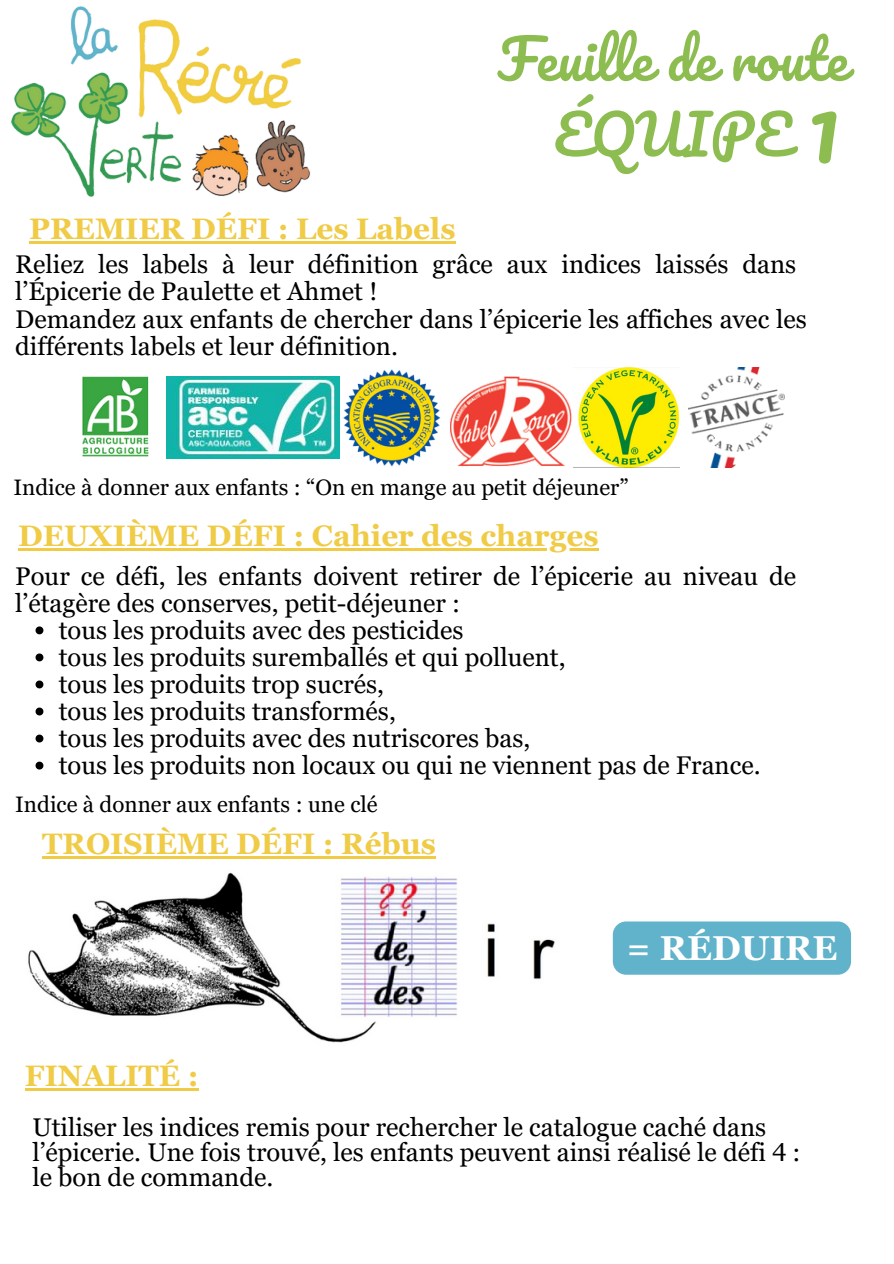
<style>
.page{position:relative;width:894px;height:1264px;background:#fff}
.page>*{position:absolute;margin:0;border:0;box-sizing:border-box;transform-origin:0 0}
.t1{font:88.5px "Pacifico";color:#8dbd50}
.t2{font:54.3px "Pacifico";color:#8dbd50}
.t3{font:700 34.5px "Georgia Pro";color:#fff}
.t4{font:700 29.55px "Georgia Pro";color:#f0cb46}
.t5{font:25.5px/27px "Georgia Pro";color:#000}
.t6{font:22.35px "Georgia Pro";color:#000}
</style>
<div class="page">
<img style="left:11px;top:6px;width:299px;height:191px">
<img style="left:578px;top:367px;width:101px;height:100px">
<img style="left:82px;top:376px;width:67px;height:80px">
<img style="left:688px;top:367px;width:96px;height:100px">
<img style="left:330px;top:369px;width:111px;height:98px">
<img style="left:450px;top:376px;width:122px;height:91px">
<img style="left:167px;top:376px;width:172px;height:82px">
<img style="left:28px;top:872px;width:527px;height:171px">
<hr style="left:29px;top:241px;width:426px;height:2px;background:#f0cb46">
<hr style="left:18px;top:548px;width:580px;height:2px;background:#f0cb46">
<svg style="left:36px;top:626px;width:7px;height:8px"></svg>
<svg style="left:36px;top:653px;width:7px;height:8px"></svg>
<svg style="left:36px;top:680px;width:7px;height:8px"></svg>
<svg style="left:36px;top:707px;width:7px;height:8px"></svg>
<svg style="left:36px;top:734px;width:7px;height:8px"></svg>
<svg style="left:36px;top:761px;width:7px;height:8px"></svg>
<hr style="left:42px;top:856px;width:394px;height:2px;background:#f0cb46">
<div style="left:612px;top:921px;width:238px;height:53px;background:#61b3cb;border-radius:13px"></div>
<hr style="left:25px;top:1088px;width:173px;height:2px;background:#f0cb46">
<p class="t2" style="left:497px;top:30px;width:351px">Feuille de route</p>
<p class="t2" style="left:553px;top:106px;width:239px">ÉQUIPE</p>
<p class="t1" style="left:806px;top:81px;width:35px">1</p>
<p class="t4" style="left:29px;top:212px;width:428px">PREMIER DÉFI : Les Labels</p>
<p class="t5" style="left:15px;top:251px;width:782px">Reliez les labels à leur définition grâce aux indices laissés dans l’Épicerie de Paulette et Ahmet !</p>
<p class="t5" style="left:15px;top:305px;width:792px">Demandez aux enfants de chercher dans l’épicerie les affiches avec les différents labels et leur définition.</p>
<p class="t6" style="left:13px;top:474px;width:616px">Indice à donner aux enfants : “On en mange au petit déjeuner”</p>
<p class="t4" style="left:18px;top:519px;width:582px">DEUXIÈME DÉFI : Cahier des charges</p>
<p class="t5" style="left:15px;top:562px;width:782px">Pour ce défi, les enfants doivent retirer de l’épicerie au niveau de l’étagère des conserves, petit-déjeuner :</p>
<p class="t5" style="left:59px;top:616px;width:406px">tous les produits avec des pesticides</p>
<p class="t5" style="left:59px;top:643px;width:508px">tous les produits suremballés et qui polluent,</p>
<p class="t5" style="left:59px;top:670px;width:327px">tous les produits trop sucrés,</p>
<p class="t5" style="left:59px;top:697px;width:338px">tous les produits transformés,</p>
<p class="t5" style="left:59px;top:724px;width:473px">tous les produits avec des nutriscores bas,</p>
<p class="t5" style="left:59px;top:751px;width:703px">tous les produits non locaux ou qui ne viennent pas de France.</p>
<p class="t6" style="left:15px;top:791px;width:364px">Indice à donner aux enfants : une clé</p>
<p class="t4" style="left:42px;top:826px;width:395px">TROISIÈME DÉFI : Rébus</p>
<p class="t3" style="left:626px;top:928px;width:212px">= RÉDUIRE</p>
<p class="t4" style="left:25px;top:1059px;width:175px">FINALITÉ :</p>
<p class="t5" style="left:32px;top:1115px;width:769px;line-height:24.8px">Utiliser les indices remis pour rechercher le catalogue caché dans l’épicerie. Une fois trouvé, les enfants peuvent ainsi réalisé le défi 4 : le bon de commande.</p>
</div>
